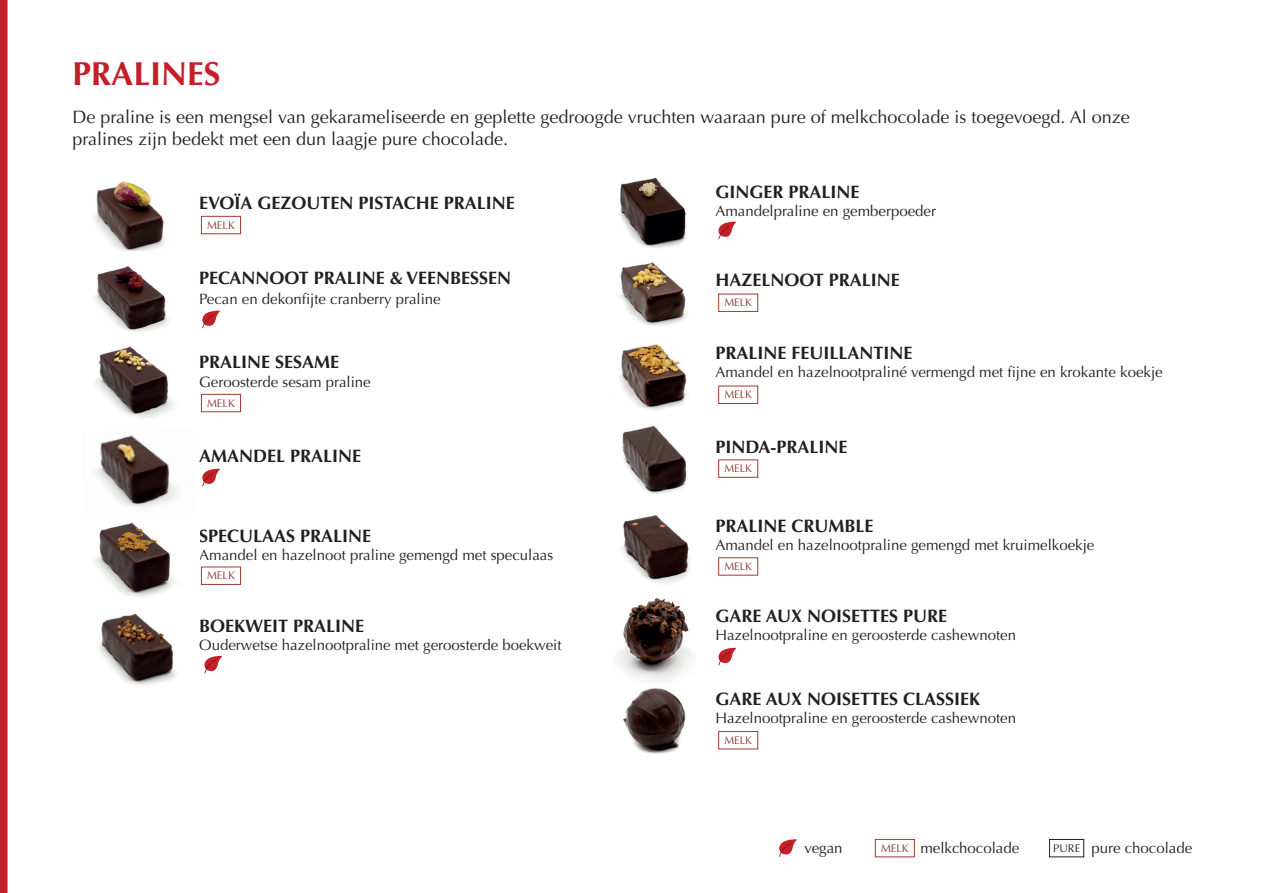
<style>
.page{position:relative;width:1263px;height:893px;background:#fff}
.page>*{position:absolute;margin:0;border:0;box-sizing:border-box;transform-origin:0 0}
.t1{font:700 33.3px "Optima";color:#c4202a}
.t2{font:700 18px "Optima";color:#231f20}
.t3{font:18px/21.6px "Optima";color:#231f20}
.t4{font:15px "Optima";color:#231f20}
.t5{font:11.1px "Optima";color:#8a3935}
.s1{font-size:11.1px;color:#8a3935}
.s2{font-size:11.1px}
</style>
<div class="page">
<div style="left:0;top:0;width:8px;height:893px;background:#c4202a"></div>
<img style="left:94px;top:181px;width:71px;height:70px">
<div style="left:201px;top:216px;width:40px;height:18px;border:1px solid #a33935"></div>
<svg style="left:202px;top:311px;width:18px;height:17px"></svg>
<svg style="left:202px;top:469px;width:18px;height:17px"></svg>
<svg style="left:204px;top:656px;width:18px;height:17px"></svg>
<img style="left:95px;top:266px;width:73px;height:66px">
<img style="left:95px;top:346px;width:79px;height:72px">
<img style="left:96px;top:435px;width:82px;height:73px">
<img style="left:95px;top:522px;width:79px;height:75px">
<img style="left:99px;top:613px;width:78px;height:72px">
<img style="left:619px;top:177px;width:67px;height:71px">
<svg style="left:718px;top:222px;width:18px;height:17px"></svg>
<img style="left:619px;top:262px;width:68px;height:64px">
<img style="left:619px;top:344px;width:69px;height:67px">
<img style="left:617px;top:598px;width:76px;height:84px">
<svg style="left:718px;top:648px;width:18px;height:17px"></svg>
<img style="left:622px;top:425px;width:65px;height:69px">
<img style="left:623px;top:688px;width:63px;height:66px">
<img style="left:621px;top:515px;width:69px;height:69px">
<div style="left:201px;top:394px;width:40px;height:18px;border:1px solid #a33935"></div>
<div style="left:201px;top:567px;width:40px;height:18px;border:1px solid #a33935"></div>
<div style="left:718px;top:294px;width:40px;height:18px;border:1px solid #a33935"></div>
<div style="left:718px;top:386px;width:40px;height:18px;border:1px solid #a33935"></div>
<div style="left:718px;top:460px;width:40px;height:17px;border:1px solid #a33935"></div>
<div style="left:718px;top:558px;width:40px;height:17px;border:1px solid #a33935"></div>
<div style="left:718px;top:731px;width:40px;height:18px;border:1px solid #a33935"></div>
<svg style="left:779px;top:839px;width:18px;height:18px"></svg>
<div style="left:1049px;top:839px;width:35px;height:18px;border:1px solid #231f20"></div>
<div style="left:875px;top:839px;width:39px;height:18px;border:1px solid #a33935"></div>
<h1 class="t1" style="left:72px;top:54px;width:150px">PRALINES</h1>
<p class="t3" style="left:72px;top:107px;width:1059px">De praline is een mengsel van gekarameliseerde en geplette gedroogde vruchten waaraan pure of melkchocolade is toegevoegd. Al onze pralines zijn bedekt met een dun laagje pure chocolade.</p>
<p class="t2" style="left:199px;top:192px;width:317px">EVOÏA GEZOUTEN PISTACHE PRALINE</p>
<p class="t5" style="left:207px;top:218px;width:29px">MELK</p>
<p class="t2" style="left:199px;top:268px;width:313px">PECANNOOT PRALINE &amp; VEENBESSEN</p>
<p class="t4" style="left:199px;top:290px;width:243px">Pecan en dekonfijte cranberry praline</p>
<p class="t2" style="left:199px;top:351px;width:142px">PRALINE SESAME</p>
<p class="t4" style="left:199px;top:373px;width:173px">Geroosterde sesam praline</p>
<p class="t5" style="left:207px;top:396px;width:29px">MELK</p>
<p class="t2" style="left:199px;top:446px;width:164px">AMANDEL PRALINE</p>
<p class="t2" style="left:199px;top:525px;width:174px">SPECULAAS PRALINE</p>
<p class="t4" style="left:199px;top:546px;width:356px">Amandel en hazelnoot praline gemengd met speculaas</p>
<p class="t5" style="left:207px;top:569px;width:29px">MELK</p>
<p class="t2" style="left:199px;top:616px;width:167px">BOEKWEIT PRALINE</p>
<p class="t4" style="left:199px;top:636px;width:364px">Ouderwetse hazelnootpraline met geroosterde boekweit</p>
<p class="t2" style="left:715px;top:182px;width:146px">GINGER PRALINE</p>
<p class="t4" style="left:715px;top:203px;width:222px">Amandelpraline en gemberpoeder</p>
<p class="t2" style="left:715px;top:269px;width:186px">HAZELNOOT PRALINE</p>
<p class="t5" style="left:724px;top:296px;width:29px">MELK</p>
<p class="t2" style="left:715px;top:343px;width:199px">PRALINE FEUILLANTINE</p>
<p class="t4" style="left:715px;top:364px;width:449px">Amandel en hazelnootpraliné vermengd met fijne en krokante koekje</p>
<p class="t5" style="left:724px;top:388px;width:29px">MELK</p>
<p class="t2" style="left:715px;top:436px;width:134px">PINDA-PRALINE</p>
<p class="t5" style="left:724px;top:462px;width:29px">MELK</p>
<p class="t2" style="left:715px;top:516px;width:160px">PRALINE CRUMBLE</p>
<p class="t4" style="left:715px;top:537px;width:381px">Amandel en hazelnootpraline gemengd met kruimelkoekje</p>
<p class="t5" style="left:724px;top:560px;width:29px">MELK</p>
<p class="t2" style="left:715px;top:606px;width:233px">GARE AUX NOISETTES PURE</p>
<p class="t4" style="left:715px;top:627px;width:302px">Hazelnootpraline en geroosterde cashewnoten</p>
<p class="t2" style="left:715px;top:689px;width:266px">GARE AUX NOISETTES CLASSIEK</p>
<p class="t4" style="left:715px;top:710px;width:302px">Hazelnootpraline en geroosterde cashewnoten</p>
<p class="t5" style="left:724px;top:734px;width:29px">MELK</p>
<p class="t4" style="left:804px;top:839px;width:40px">vegan</p>
<p class="t4" style="left:881px;top:839px;width:140px"><span class="s1">MELK</span> melkchocolade</p>
<p class="t4" style="left:1053px;top:839px;width:140px"><span class="s2">PURE</span> pure chocolade</p>
</div>
